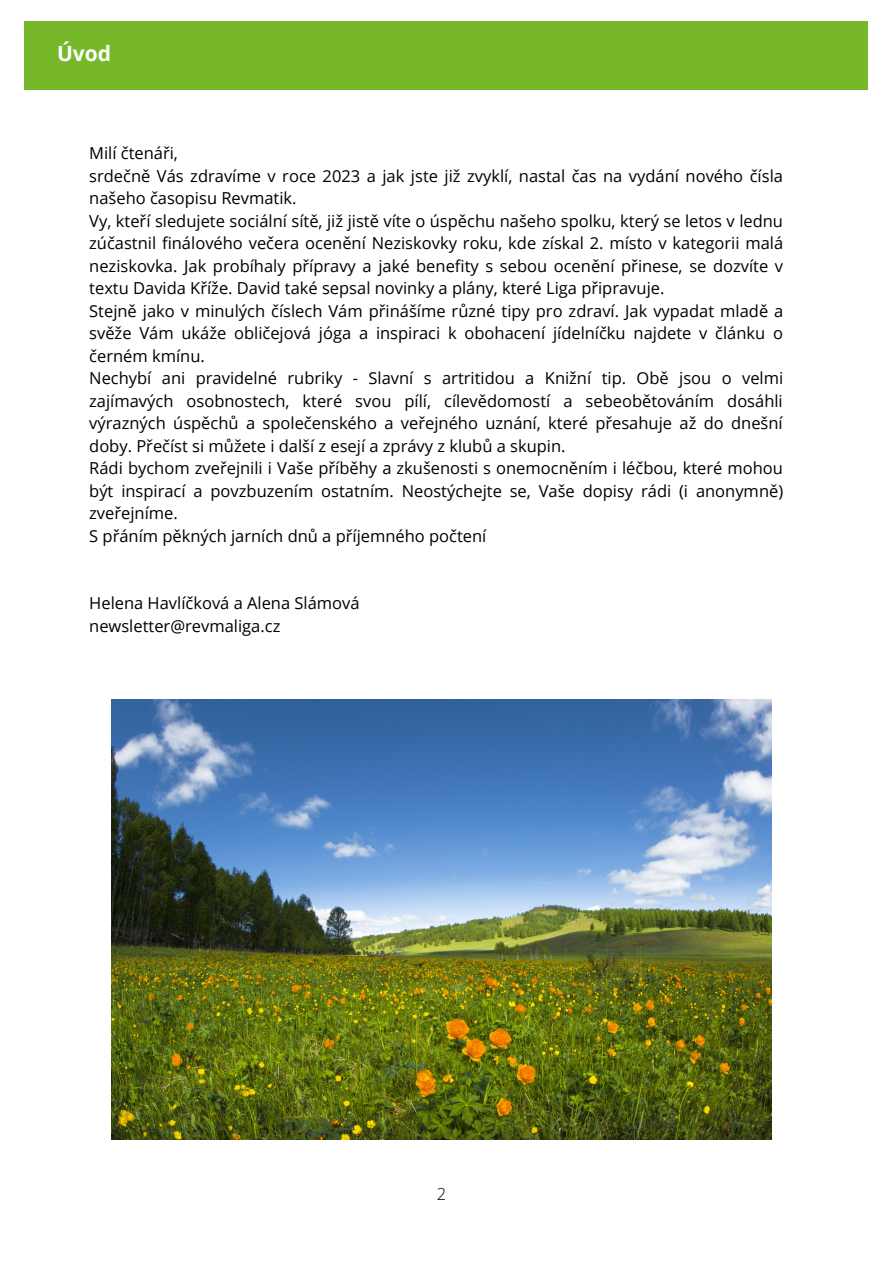
<style>
.page{position:relative;width:893px;height:1264px;background:#fff}
.page>*{position:absolute;margin:0;border:0;box-sizing:border-box;transform-origin:0 0}
.t1{font:700 21px "Open Sans";color:#fff}
.t2{font:16.5px/22.5px "Open Sans";color:#000}
.t3{font:300 16.5px "Open Sans";color:#000}
</style>
<div class="page">
<div style="left:24px;top:21px;width:843px;height:68px;background:#76b82a"></div>
<img style="left:112px;top:699px;width:659px;height:440px">
<p class="t1" style="left:57px;top:39px;width:56px">Úvod</p>
<p class="t2" style="left:89px;top:141px;width:695px">Milí čtenáři,<br>srdečně Vás zdravíme v roce 2023 a jak jste již zvyklí, nastal čas na vydání nového čísla našeho časopisu Revmatik.<br>Vy, kteří sledujete sociální sítě, již jistě víte o úspěchu našeho spolku, který se letos v lednu zúčastnil finálového večera ocenění Neziskovky roku, kde získal 2. místo v kategorii malá neziskovka. Jak probíhaly přípravy a jaké benefity s sebou ocenění přinese, se dozvíte v textu Davida Kříže. David také sepsal novinky a plány, které Liga připravuje.<br>Stejně jako v minulých číslech Vám přinášíme různé tipy pro zdraví. Jak vypadat mladě a svěže Vám ukáže obličejová jóga a inspiraci k obohacení jídelníčku najdete v článku o černém kmínu.<br>Nechybí ani pravidelné rubriky - Slavní s artritidou a Knižní tip. Obě jsou o velmi zajímavých osobnostech, které svou pílí, cílevědomostí a sebeobětováním dosáhli výrazných úspěchů a společenského a veřejného uznání, které přesahuje až do dnešní doby. Přečíst si můžete i další z esejí a zprávy z klubů a skupin.<br>Rádi bychom zveřejnili i Vaše příběhy a zkušenosti s onemocněním i léčbou, které mohou být inspirací a povzbuzením ostatním. Neostýchejte se, Vaše dopisy rádi (i anonymně) zveřejníme.<br>S přáním pěkných jarních dnů a příjemného počtení</p>
<p class="t2" style="left:89px;top:591px;width:272px">Helena Havlíčková a Alena Slámová newsletter@revmaliga.cz</p>
<p class="t3" style="left:437px;top:1182px;width:11px">2</p>
</div>
